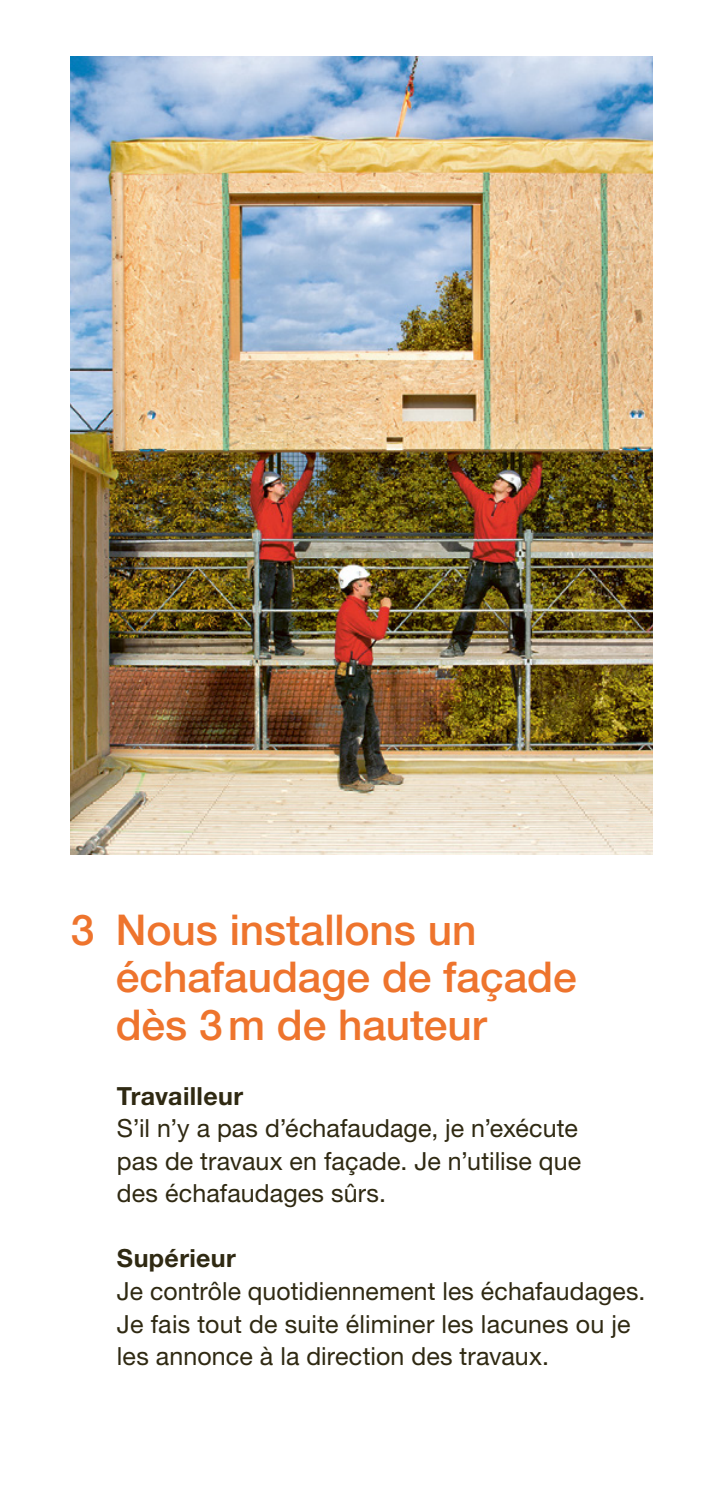
<style>
.page{position:relative;width:723px;height:1489px;background:#fff}
.page>*{position:absolute;margin:0;border:0;box-sizing:border-box;transform-origin:0 0}
.t1{font:500 42.5px/47.5px "Helvetica Neue LT Std";color:#ee742d}
.t2{font:25px/32.5px "Helvetica Neue LT Std";letter-spacing:.005em;color:#2f2912}
.t3{font:700 25px "Helvetica Neue LT Std";letter-spacing:.015em;color:#2f2912}
</style>
<div class="page">
<img style="left:71px;top:57px;width:581px;height:797px">
<h1 class="t1" style="left:116px;top:905px;width:462px;text-indent:-45px">3 Nous installons un échafaudage de façade dès 3m de hauteur</h1>
<p class="t3" style="left:117px;top:1080px;width:128px">Travailleur</p>
<p class="t2" style="left:117px;top:1111px;width:466px">S’il n’y a pas d’échafaudage, je n’exécute pas de travaux en façade. Je n’utilise que des échafaudages sûrs.</p>
<p class="t3" style="left:117px;top:1242px;width:121px">Supérieur</p>
<p class="t2" style="left:117px;top:1274px;width:530px">Je contrôle quotidiennement les échafaudages.<br>Je fais tout de suite éliminer les lacunes ou je les annonce à la direction des travaux.</p>
</div>
